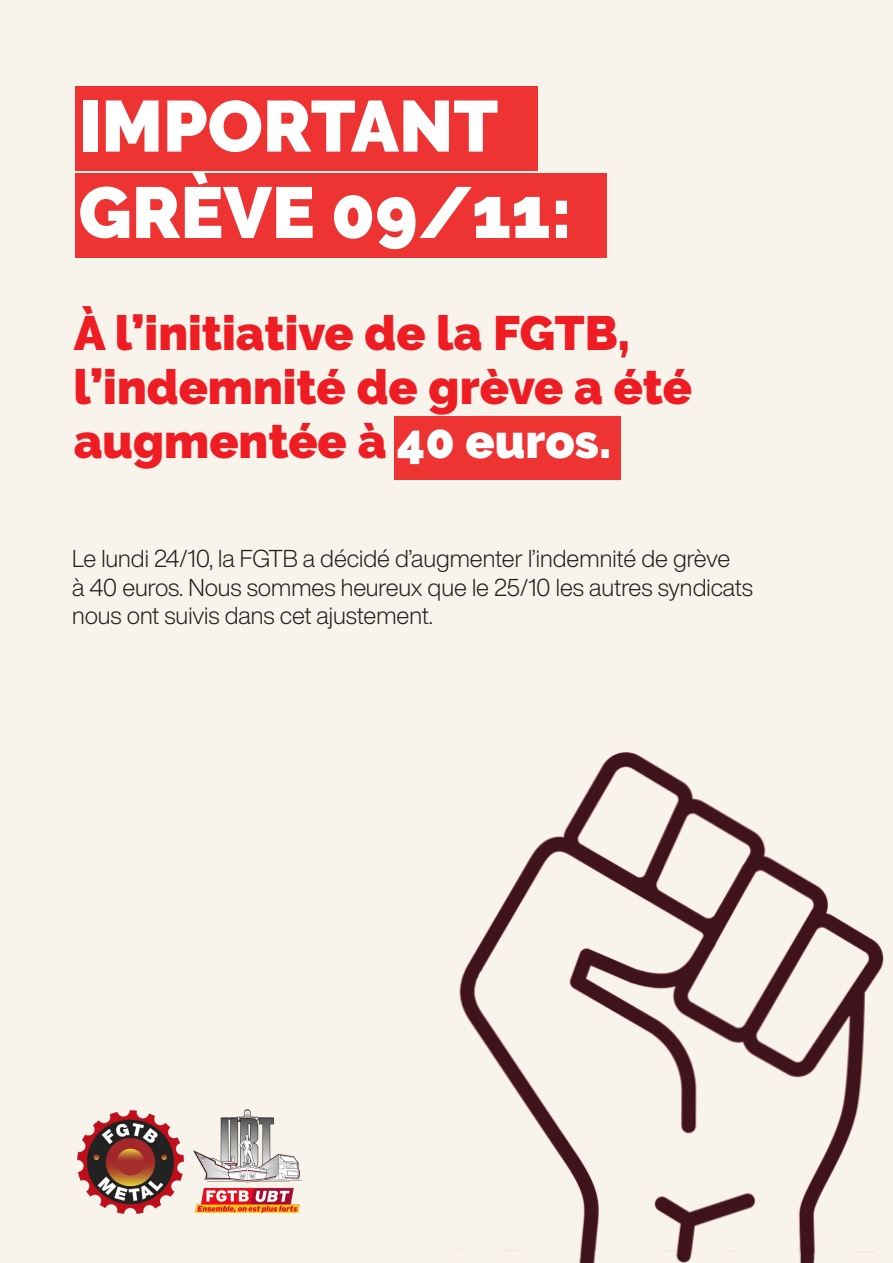
<style>
.page{position:relative;width:893px;height:1263px;background:#f9f4eb}
.page>*{position:absolute;margin:0;border:0;box-sizing:border-box;transform-origin:0 0}
.t1{font:900 72px/86.4px "Raleway";color:#fff}
.t2{font:900 48px/54px "Raleway";color:#ee1d23}
.t3{font:300 24px/28.8px "Helvetica Now Display";color:#231f20}
.s1{color:#fff}
</style>
<div class="page">
<img style="left:413px;top:752px;width:471px;height:511px">
<div style="left:76px;top:87px;width:462px;height:84px;background:#ee3433"></div>
<div style="left:76px;top:174px;width:531px;height:84px;background:#ee3433"></div>
<div style="left:394px;top:416px;width:227px;height:63px;background:#ee3433"></div>
<img style="left:77px;top:1110px;width:107px;height:104px">
<img style="left:193px;top:1109px;width:108px;height:104px">
<p class="t1" style="left:79px;top:83px;width:495px">IMPORTANT<br>GRÈVE 09/11:</p>
<p class="t2" style="left:74px;top:307px;width:620px">À l’initiative de la FGTB, l’indemnité de grève a été augmentée à <span class="s1">40 euros.</span></p>
<p class="t3" style="left:72px;top:544px;width:660px">Le lundi 24/10, la FGTB a décidé d’augmenter l’indemnité de grève</p>
<p class="t3" style="left:72px;top:572px;width:682px">à 40 euros. Nous sommes heureux que le 25/10 les autres syndicats nous ont suivis dans cet ajustement.</p>
</div>
